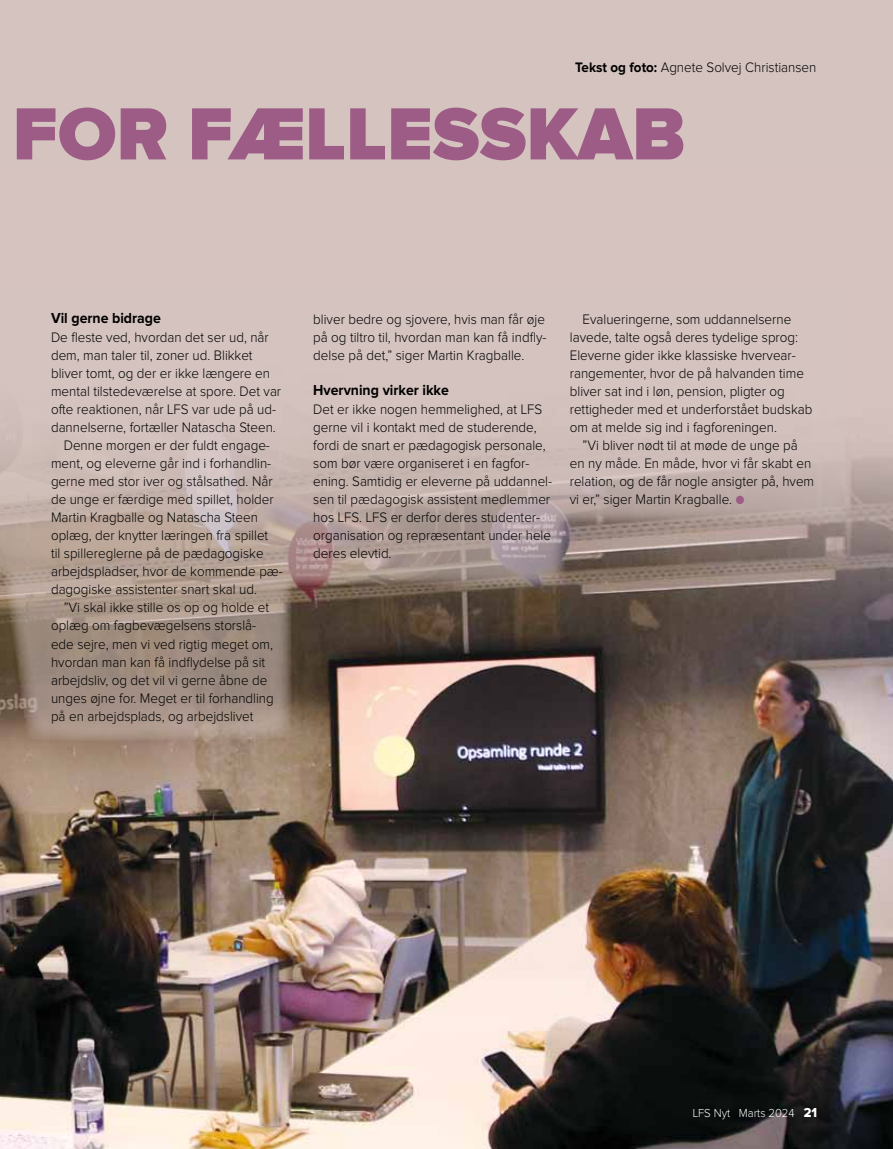
<style>
.page{position:relative;width:893px;height:1149px;background:#fff}
.page>*{position:absolute;margin:0;border:0;box-sizing:border-box;transform-origin:0 0}
.t1{font:900 76.5px "Proxima Nova";color:#9d5c86}
.t2{font:700 15px "Proxima Nova";color:#000;scale:.94 1}
.t3{font:300 14.25px/18px "Proxima Nova";color:#000;scale:.94 1}
.t4{font:300 12px "Proxima Nova";color:#fff;scale:.94 1}
.s1{font-weight:700}
.s2{color:#9d5c86}
.s3{font-family:"Proxima Nova Extrabld";font-weight:400;font-size:13.5px}
</style>
<div class="page">
<div style="left:0;top:0;width:893px;height:1148px;background:#d4c3bf"></div>
<img style="left:0;top:456px;width:893px;height:692px">
<svg style="left:0;top:435px;width:852px;height:369px"></svg>
<p class="t3" style="left:575px;top:59px;width:258px"><span class="s1">Tekst og foto:</span> Agnete Solvej Christiansen</p>
<h1 class="t1" style="left:13px;top:99px;width:674px">FOR FÆLLESSKAB</h1>
<p class="t2" style="left:51px;top:311px;width:118px">Vil gerne bidrage</p>
<p class="t3" style="left:51px;top:329px;width:233px">De fleste ved, hvordan det ser ud, når</p>
<p class="t3" style="left:51px;top:347px;width:216px">dem, man taler til, zoner ud. Blikket</p>
<p class="t3" style="left:51px;top:365px;width:235px">bliver tomt, og der er ikke længere en</p>
<p class="t3" style="left:51px;top:383px;width:246px">mental tilstedeværelse at spore. Det var</p>
<p class="t3" style="left:51px;top:401px;width:241px">ofte reaktionen, når LFS var ude på ud-</p>
<p class="t3" style="left:51px;top:419px;width:241px">dannelserne, fortæller Natascha Steen.</p>
<p class="t3" style="left:64px;top:437px;width:221px">Denne morgen er der fuldt engage-</p>
<p class="t3" style="left:51px;top:455px;width:236px">ment, og eleverne går ind i forhandlin-</p>
<p class="t3" style="left:51px;top:473px;width:237px">gerne med stor iver og stålsathed. Når</p>
<p class="t3" style="left:51px;top:491px;width:238px">de unge er færdige med spillet, holder</p>
<p class="t3" style="left:51px;top:509px;width:222px">Martin Kragballe og Natascha Steen</p>
<p class="t3" style="left:51px;top:527px;width:233px">oplæg, der knytter læringen fra spillet</p>
<p class="t3" style="left:51px;top:545px;width:228px">til spillereglerne på de pædagogiske</p>
<p class="t3" style="left:51px;top:563px;width:248px">arbejdspladser, hvor de kommende pæ-</p>
<p class="t3" style="left:51px;top:581px;width:221px">dagogiske assistenter snart skal ud.</p>
<p class="t3" style="left:64px;top:599px;width:220px">”Vi skal ikke stille os op og holde et</p>
<p class="t3" style="left:51px;top:617px;width:220px">oplæg om fagbevægelsens storslå-</p>
<p class="t3" style="left:51px;top:635px;width:238px">ede sejre, men vi ved rigtig meget om,</p>
<p class="t3" style="left:51px;top:653px;width:229px">hvordan man kan få indflydelse på sit</p>
<p class="t3" style="left:51px;top:671px;width:232px">arbejdsliv, og det vil vi gerne åbne de</p>
<p class="t3" style="left:51px;top:689px;width:238px">unges øjne for. Meget er til forhandling</p>
<p class="t3" style="left:51px;top:707px;width:217px">på en arbejdsplads, og arbejdslivet</p>
<p class="t3" style="left:313px;top:311px;width:250px;text-align:justify">bliver bedre og sjovere, hvis man får øje på og tiltro til, hvordan man kan få indfly&shy;delse på det,” siger Martin Kragballe.</p>
<p class="t2" style="left:313px;top:383px;width:146px">Hvervning virker ikke</p>
<p class="t3" style="left:313px;top:401px;width:256px">Det er ikke nogen hemmelighed, at LFS gerne vil i kontakt med de studerende, fordi de snart er pædagogisk personale, som bør være organiseret i en fagfor&shy;ening. Samtidig er eleverne på uddannel&shy;sen til pædagogisk assistent medlemmer hos LFS. LFS er derfor deres studenter&shy;organisation og repræsentant under hele deres elevtid.</p>
<p class="t3" style="left:570px;top:311px;width:260px;text-indent:13px">Evalueringerne, som uddannelserne lavede, talte også deres tydelige sprog:<br>Eleverne gider ikke klassiske hvervear&shy;rangementer, hvor de på halvanden time bliver sat ind i løn, pension, pligter og rettigheder med et underforstået budskab om at melde sig ind i fagforeningen.</p>
<p class="t3" style="left:570px;top:437px;width:261px;text-indent:13px">”Vi bliver nødt til at møde de unge på en ny måde. En måde, hvor vi får skabt en relation, og de får nogle ansigter på, hvem vi er,” siger Martin Kragballe. <span class="s2">●</span></p>
<p class="t4" style="left:693px;top:1107px;width:134px">LFS Nyt Marts 2024 <span class="s3">21</span></p>
</div>
